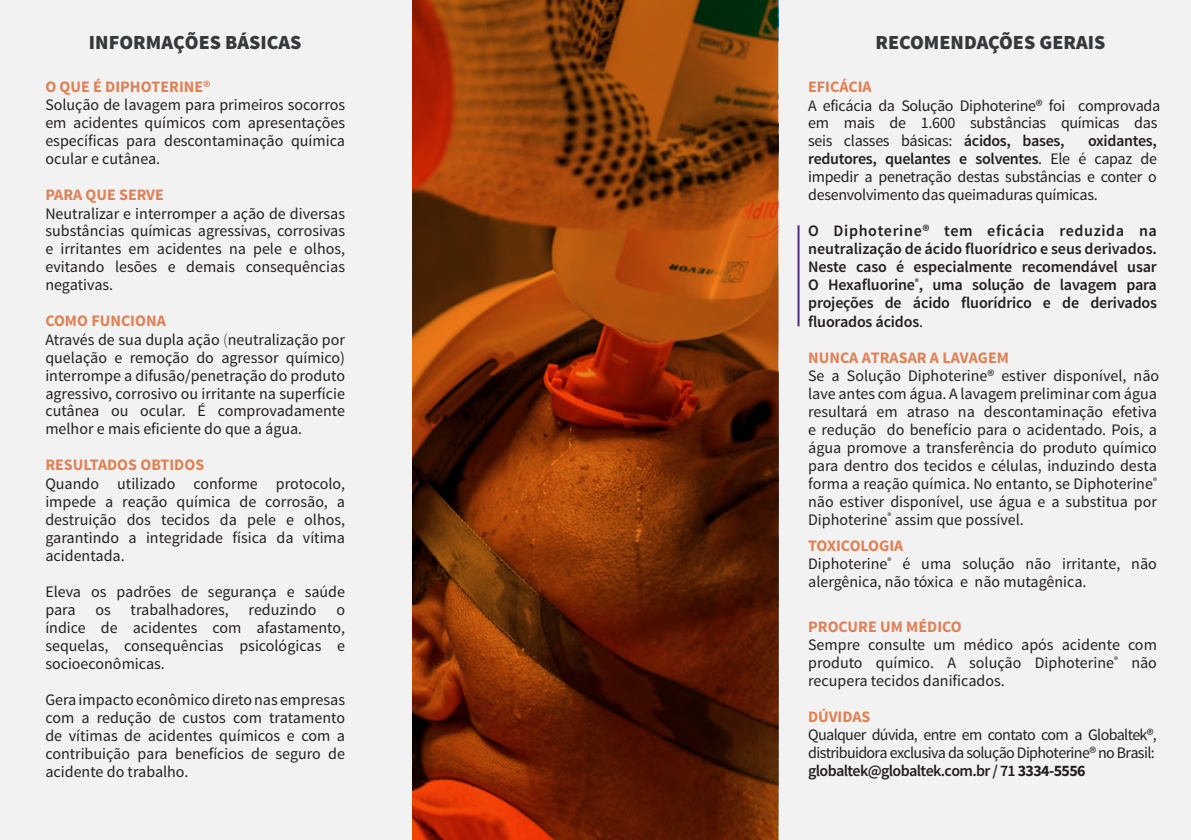
<style>
.page{position:relative;width:1191px;height:840px;background:#fff}
.page>*{position:absolute;margin:0;border:0;box-sizing:border-box;transform-origin:0 0}
.t1{font:900 20px "Source Sans Pro";color:#35393b}
.t2{font:16px/18px "Source Sans Pro";color:#231f20}
.t3{font:600 16px/18px "Source Sans Pro";letter-spacing:-.01em;color:#231f20;text-align:justify}
.t4{font:16px/18.2px "Source Sans Pro";letter-spacing:-.04em;color:#231f20}
.t5{font:16px/18px "Source Sans Pro";letter-spacing:-.02em;color:#231f20}
.s1{font-weight:700;color:#df8155}
.s2{font-weight:300}
.s3{font-weight:600}
.s4{font-weight:400}
.s5{font-weight:700}
</style>
<div class="page">
<div style="left:0;top:0;width:1191px;height:839px;background:#f2f2f2"></div>
<svg style="left:413px;top:0;width:365px;height:839px;background:#792e06"></svg>
<hr style="left:797px;top:225px;width:2px;height:101px;background:#572b7f">
<p class="t1" style="left:89px;top:29px;width:214px">INFORMAÇÕES BÁSICAS</p>
<p class="t1" style="left:875px;top:29px;width:231px">RECOMENDAÇÕES GERAIS</p>
<p class="t2" style="left:45px;top:78px;width:301px"><span class="s1">O QUE É DIPHOTERINE®<br></span>Solução de lavagem para primeiros socorros em acidentes químicos com apresentações específicas para descontaminação química ocular e cutânea.</p>
<p class="t2" style="left:45px;top:186px;width:301px"><span class="s1">PARA QUE SERVE<br></span>Neutralizar e interromper a ação de diversas substâncias químicas agressivas, corrosivas e irritantes em acidentes na pele e olhos, evitando lesões e demais consequências negativas.</p>
<p class="t2" style="left:45px;top:312px;width:301px"><span class="s1">COMO FUNCIONA<br></span>Através de sua dupla ação <span class="s2">(</span>neutralização por quelação e remoção do agressor químico) interrompe a difusão/penetração do produto agressivo, corrosivo ou irritante na superfície cutânea ou ocular. É comprovadamente melhor e mais eficiente do que a água.</p>
<p class="t2" style="left:45px;top:456px;width:301px"><span class="s1">RESULTADOS OBTIDOS<br></span>Quando utilizado conforme protocolo, impede a reação química de corrosão, a destruição dos tecidos da pele e olhos, garantindo a integridade física da vítima acidentada.</p>
<p class="t2" style="left:45px;top:582px;width:301px;text-align:justify">Eleva os padrões de segurança e saúde para os trabalhadores, reduzindo o índice de acidentes com afastamento, sequelas, consequências psicológicas e socioeconômicas.</p>
<p class="t2" style="left:45px;top:690px;width:301px;text-align:justify">Gera impacto econômico direto nas empresas com a redução de custos com tratamento de vítimas de acidentes químicos e com a contribuição para benefícios de seguro de acidente do trabalho.</p>
<p class="t5" style="left:808px;top:78px;width:354px"><span class="s1">EFICÁCIA<br></span>A eficácia da Solução Diphoterine® foi comprovada em mais de 1.600 substâncias químicas das seis classes básicas: <span class="s3">ácidos, bases,</span></p>
<p class="t2" style="left:808px;top:132px;width:350px;text-align:justify;text-indent:280px"><span class="s3">oxidantes, redutores, quelantes e solventes</span>. Ele é capaz de impedir a penetração destas substâncias e conter o desenvolvimento das queimaduras químicas.</p>
<p class="t3" style="left:808px;top:222px;width:350px">O Diphoterine® tem eficácia reduzida na neutralização de ácido fluorídrico e seus derivados.<br>Neste caso é especialmente recomendável usar O Hexafluorine<sup>®</sup>, uma solução de lavagem para projeções de ácido fluorídrico e de derivados fluorados ácidos<span class="s4">.</span></p>
<p class="t2" style="left:808px;top:348px;width:352px"><span class="s1">NUNCA ATRASAR A LAVAGEM<br></span>Se a Solução Diphoterine® estiver disponível, não lave antes com água. A lavagem preliminar com água resultará em atraso na descontaminação efetiva e redução do benefício para o acidentado. Pois, a água promove a transferência do produto químico para dentro dos tecidos e células, induzindo desta forma a reação química. No entanto, se Diphoterine<sup>® </sup>não estiver disponível, use água e a substitua por Diphoterine<sup>®</sup> assim que possível.</p>
<p class="t2" style="left:808px;top:537px;width:350px"><span class="s1">TOXICOLOGIA<br></span>Diphoterine<sup>®</sup> é uma solução não irritante, não alergênica, não tóxica e não mutagênica.</p>
<p class="t2" style="left:808px;top:617px;width:350px"><span class="s1">PROCURE UM MÉDICO<br></span>Sempre consulte um médico após acidente com produto químico. A solução Diphoterine<sup>®</sup> não recupera tecidos danificados.</p>
<p class="t4" style="left:808px;top:707px;width:350px"><span class="s1">DÚVIDAS<br></span>Qualquer dúvida, entre em contato com a Globaltek®, distribuidora exclusiva da solução Diphoterine® no Brasil: <span class="s3">globaltek@globaltek.com.br / 71</span> <span class="s5">3334-5556</span></p>
</div>
